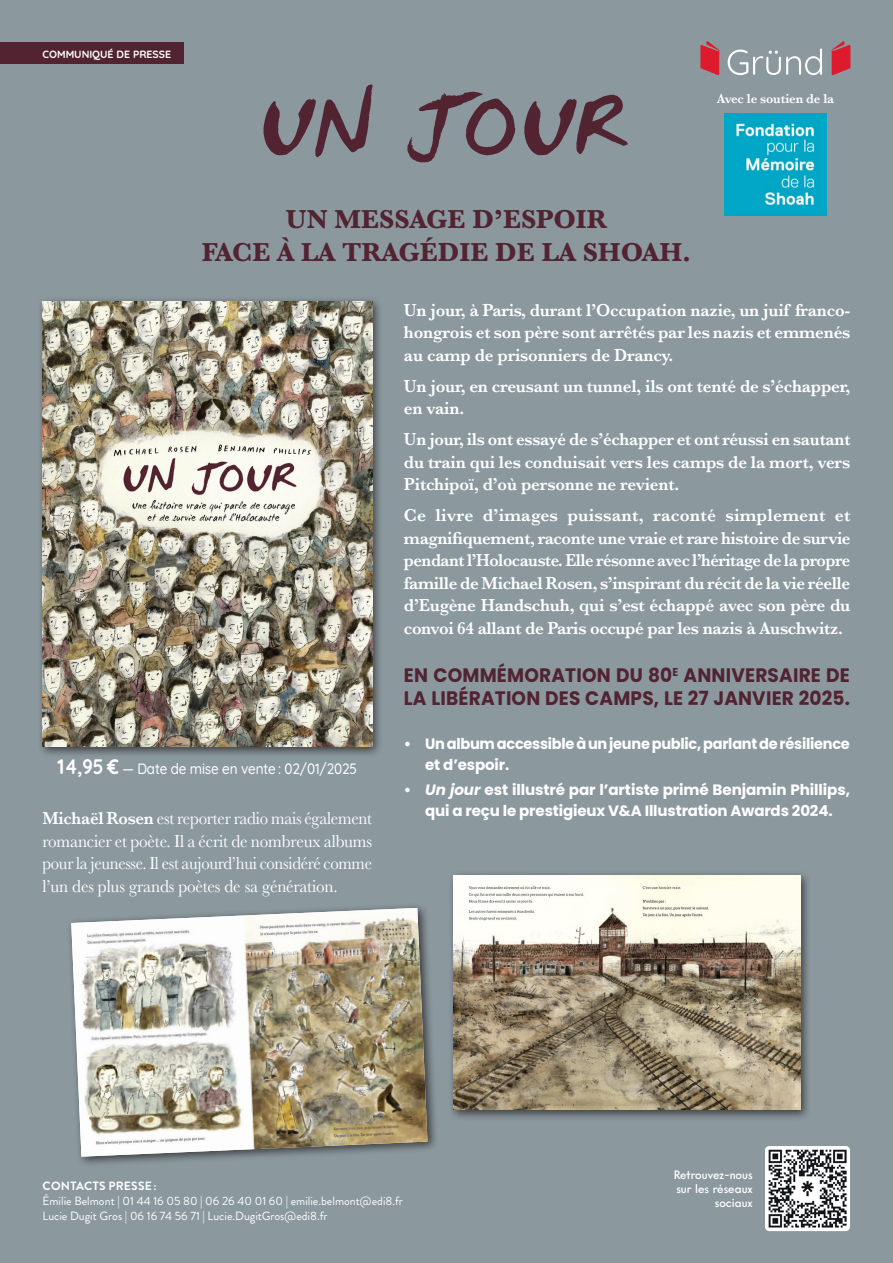
<style>
.page{position:relative;width:893px;height:1263px;background:#8b999f}
.page>*{position:absolute;margin:0;border:0;box-sizing:border-box;transform-origin:0 0}
.t1{font:700 27px/32.4px "Baskerville";color:#522330;text-align:center}
.t2{font:700 19.5px/22.5px "Poppins";letter-spacing:.01em;color:#522330;scale:.95 1}
.t3{font:600 18px/22.5px "Baskerville";letter-spacing:-.01em;color:#fff;text-align:justify}
.t4{font:600 18px/22.5px "Baskerville";letter-spacing:-.01em;color:#fff;text-align:justify;scale:.95 1}
.t5{font:18px/22.5px "Baskerville";letter-spacing:-.01em;color:#fff;text-align:justify;scale:.94 1}
.t6{font:600 18px/22.5px "Baskerville";letter-spacing:-.01em;color:#fff;text-align:justify;scale:.94 1}
.t7{font:700 15px/21px "Poppins";letter-spacing:-.01em;color:#fff}
.t8{font:500 15px "Quicksand";letter-spacing:-.01em;color:#fff;scale:.9 1}
.t9{font:600 13.5px "Baskerville";letter-spacing:-.01em;color:#fff;scale:.95 1}
.t10{font:12px/15px "Brandon Grotesque";color:#fff}
.t11{font:500 12px/14.4px "Intervogue";color:#fff;text-align:right}
.t12{font:700 12px "Brandon Grotesque";letter-spacing:.02em;color:#fff}
.t13{font:700 10.5px "Quicksand";color:#fff}
.s1{font-weight:700;font-size:21px}
.s2{font-weight:600}
.s3{font-style:italic}
</style>
<div class="page">
<img style="left:263px;top:84px;width:365px;height:79px">
<svg style="left:728px;top:49px;width:94px;height:26px"></svg>
<svg style="left:832px;top:41px;width:18px;height:34px"></svg>
<svg style="left:700px;top:41px;width:19px;height:34px"></svg>
<div style="left:765px;top:1146px;width:85px;height:85px;background:linear-gradient(to right,#fff,#fff);border-radius:4px"></div>
<img style="left:769px;top:1150px;width:77px;height:77px">
<div style="left:0;top:43px;width:184px;height:21px;background:#522330"></div>
<div style="left:37px;top:296px;width:346px;height:462px;background:#231f20;opacity:.75"></div>
<img style="left:43px;top:301px;width:329px;height:445px">
<div style="left:448px;top:870px;width:364px;height:251px;background:#231f20;opacity:.75"></div>
<img style="left:454px;top:876px;width:346px;height:234px">
<div style="left:66px;top:903px;width:373px;height:265px;background:#231f20;opacity:.75"></div>
<img style="left:71px;top:908px;width:356px;height:249px">
<img style="left:724px;top:113px;width:102px;height:102px">
<p class="t13" style="left:43px;top:47px;width:130px">COMMUNIQUÉ DE PRESSE</p>
<p class="t9" style="left:717px;top:89px;width:125px">Avec le soutien de la</p>
<h1 class="t1" style="left:202px;top:204px;width:491px">UN MESSAGE D’ESPOIR<br>FACE À LA TRAGÉDIE DE LA SHOAH.</h1>
<p class="t4" style="left:404px;top:299px;width:471px">Un jour, à Paris, durant l’Occupation nazie, un juif franco&shy;hongrois et son père sont arrêtés par les nazis et emmenés au camp de prisonniers de Drancy.</p>
<p class="t4" style="left:404px;top:375px;width:471px">Un jour, en creusant un tunnel, ils ont tenté de s’échapper, en vain.</p>
<p class="t6" style="left:404px;top:428px;width:477px">Un jour, ils ont essayé de s’échapper et ont réussi en sautant du train qui les conduisait vers les camps de la mort, vers Pitchipoï, d’où personne ne revient.</p>
<p class="t3" style="left:404px;top:504px;width:448px">Ce livre d’images puissant, raconté simplement et magnifiquement, raconte une vraie et rare histoire de survie pendant l’Holocauste. Elle résonne avec l’héritage de la propre famille de Michael Rosen, s’inspirant du récit de la vie réelle d’Eugène Handschuh, qui s’est échappé avec son père du convoi 64 allant de Paris occupé par les nazis à Auschwitz.</p>
<p class="t2" style="left:404px;top:664px;width:471px">EN COMMÉMORATION DU 80<sup>E</sup> ANNIVERSAIRE DE<br>LA LIBÉRATION DES CAMPS, LE 27 JANVIER 2025.</p>
<p class="t8" style="left:58px;top:757px;width:334px"><span class="s1">14,95 €</span> — Date de mise en vente : 02/01/2025</p>
<p class="t5" style="left:43px;top:807px;width:352px"><span class="s2">Michaël Rosen</span> est reporter radio mais également romancier et poète. Il a écrit de nombreux albums pour la jeunesse. Il est aujourd’hui considéré comme l’un des plus grands poètes de sa génération.</p>
<p class="t7" style="left:425px;top:733px;width:426px;text-indent:-21px">• Un album accessible à un jeune public, parlant de résilience et d’espoir.</p>
<p class="t7" style="left:404px;top:779px;width:448px;text-align:center">• <span class="s3">Un jour</span> est illustré par l’artiste primé Benjamin Phillips, qui a reçu le prestigieux V&amp;A Illustration Awards 2024.</p>
<p class="t12" style="left:43px;top:1178px;width:116px">CONTACTS PRESSE:</p>
<p class="t10" style="left:43px;top:1194px;width:362px">Émilie Belmont | 01 44 16 05 80 | 06 26 40 01 60 | emilie.belmont@edi8.fr<br>Lucie Dugit Gros | 06 16 74 56 71 | Lucie.DugitGros@edi8.fr</p>
<p class="t11" style="left:674px;top:1167px;width:80px">Retrouvez-nous sur les réseaux sociaux</p>
</div>
